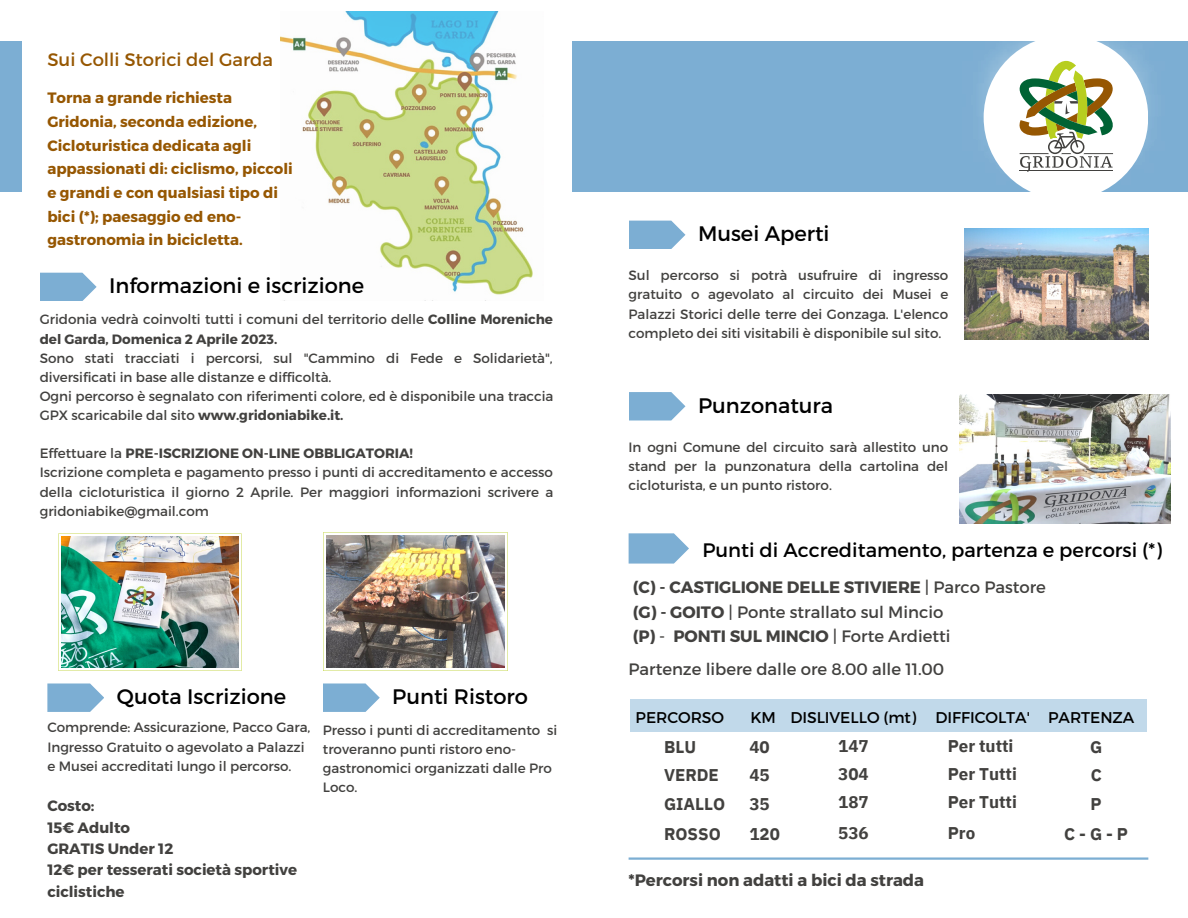
<style>
.page{position:relative;width:1188px;height:918px;background:#fff}
.page>*{position:absolute;margin:0;border:0;box-sizing:border-box;transform-origin:0 0}
.t1{font:21px "Montserrat";color:#000}
.t2{font:19.5px "Montserrat";color:#000}
.t3{font:18px "Montserrat";color:#965702}
.t4{font:700 16.95px/28.2px "IBM Plex Sans";color:#42413f;text-align:justify}
.t5{font:700 16.5px/24.8px "Montserrat";color:#42413f}
.t6{font:16.5px "Montserrat";color:#42413f}
.t7{font:15.6px "Montserrat";color:#000}
.t8{font:700 15px/23.7px "Montserrat";color:#965702}
.t9{font:700 15px/21.3px "Montserrat";color:#42413f}
.t10{font:13.5px/19.2px "Montserrat";color:#42413f}
.s1{font-weight:700}
.s2{font-weight:400}
</style>
<div class="page">
<img style="left:965px;top:228px;width:183px;height:112px">
<div style="left:0;top:41px;width:1188px;height:151px;background:#7caed3"></div>
<img style="left:981px;top:41px;width:168px;height:151px">
<div style="left:984px;top:35px;width:164px;height:165px;background:#fff;border-radius:50%"></div>
<svg style="left:1007px;top:50px;width:116px;height:122px"></svg>
<div style="left:22px;top:35px;width:550px;height:168px;background:#fff"></div>
<svg style="left:629px;top:221px;width:56px;height:28px"></svg>
<svg style="left:629px;top:533px;width:60px;height:31px"></svg>
<img style="left:280px;top:12px;width:253px;height:289px">
<svg style="left:40px;top:273px;width:57px;height:28px"></svg>
<svg style="left:58px;top:533px;width:184px;height:138px"></svg>
<img style="left:61px;top:537px;width:178px;height:131px">
<svg style="left:323px;top:532px;width:185px;height:139px"></svg>
<img style="left:326px;top:535px;width:179px;height:133px">
<svg style="left:47px;top:683px;width:57px;height:29px"></svg>
<svg style="left:323px;top:683px;width:57px;height:29px"></svg>
<svg style="left:629px;top:392px;width:56px;height:29px"></svg>
<img style="left:960px;top:394px;width:210px;height:129px">
<div style="left:631px;top:699px;width:516px;height:33px;background:#c1d9ea"></div>
<hr style="left:629px;top:857px;width:519px;height:3px;background:#7caed3">
<h3 class="t3" style="left:47px;top:48px;width:227px">Sui Colli Storici del Garda</h3>
<p class="t8" style="left:47px;top:86px;width:247px">Torna a grande richiesta<br>Gridonia, seconda edizione,<br>Cicloturistica dedicata agli appassionati di: ciclismo, piccoli e grandi e con qualsiasi tipo di bici (*); paesaggio ed eno&shy;gastronomia in bicicletta.</p>
<h1 class="t1" style="left:109px;top:272px;width:256px">Informazioni e iscrizione</h1>
<p class="t10" style="left:40px;top:309px;width:515px">Gridonia vedrà coinvolti tutti i comuni del territorio delle <span class="s1">Colline Moreniche del Garda, Domenica 2 Aprile 2023.</span></p>
<p class="t10" style="left:40px;top:348px;width:515px">Sono stati tracciati i percorsi, sul "Cammino di Fede e Solidarietà", diversificati in base alle distanze e difficoltà.<br>Ogni percorso è segnalato con riferimenti colore, ed è disponibile una traccia GPX scaricabile dal sito <span class="s1">www.gridoniabike.it.</span></p>
<p class="t10" style="left:40px;top:443px;width:515px">Effettuare la <span class="s1">PRE-ISCRIZIONE ON-LINE OBBLIGATORIA!<br></span>Iscrizione completa e pagamento presso i punti di accreditamento e accesso della cicloturistica il giorno 2 Aprile. Per maggiori informazioni scrivere a gridoniabike@gmail.com</p>
<h1 class="t1" style="left:117px;top:683px;width:171px">Quota Iscrizione</h1>
<h1 class="t1" style="left:392px;top:683px;width:137px">Punti Ristoro</h1>
<p class="t10" style="left:47px;top:717px;width:265px">Comprende: Assicurazione, Pacco Gara,<br>Ingresso Gratuito o agevolato a Palazzi e Musei accreditati lungo il percorso.</p>
<p class="t9" style="left:47px;top:794px;width:251px">Costo:<br>15€ Adulto<br>GRATIS Under 12<br>12€ per tesserati società sportive ciclistiche</p>
<p class="t10" style="left:323px;top:720px;width:236px">Presso i punti di accreditamento si troveranno punti ristoro eno&shy;gastronomici organizzati dalle Pro<br>Loco.</p>
<h1 class="t1" style="left:698px;top:220px;width:133px">Musei Aperti</h1>
<p class="t10" style="left:629px;top:265px;width:321px;text-align:justify">Sul percorso si potrà usufruire di ingresso gratuito o agevolato al circuito dei Musei e Palazzi Storici delle terre dei Gonzaga. L'elenco completo dei siti visitabili è disponibile sul sito.</p>
<h1 class="t1" style="left:698px;top:392px;width:137px">Punzonatura</h1>
<p class="t10" style="left:629px;top:437px;width:321px;text-align:justify">In ogni Comune del circuito sarà allestito uno stand per la punzonatura della cartolina del cicloturista, e un punto ristoro.</p>
<h2 class="t2" style="left:702px;top:537px;width:461px">Punti di Accreditamento, partenza e percorsi (*)</h2>
<p class="t5" style="left:633px;top:574px;width:415px">(C) - CASTIGLIONE DELLE STIVIERE <span class="s2">| Parco Pastore </span>(G) - GOITO <span class="s2">| Ponte strallato sul Mincio<br></span>(P) <span class="s2">-</span> PONTI SUL MINCIO <span class="s2">| Forte Ardietti</span></p>
<p class="t6" style="left:629px;top:658px;width:317px">Partenze libere dalle ore 8.00 alle 11.00</p>
<p class="t7" style="left:636px;top:708px;width:90px">PERCORSO</p>
<p class="t7" style="left:750px;top:708px;width:281px">KM DISLIVELLO (mt) DIFFICOLTA'</p>
<p class="t4" style="left:838px;top:732px;width:32px">147<br>304<br>187</p>
<p class="t4" style="left:838px;top:818px;width:32px">536</p>
<p class="t5" style="left:629px;top:867px;width:297px">*Percorsi non adatti a bici da strada</p>
<p class="t4" style="left:948px;top:732px;width:71px;text-align:left">Per tutti<br>Per Tutti<br>Per Tutti</p>
<p class="t4" style="left:948px;top:818px;width:29px">Pro</p>
<p class="t4" style="left:749px;top:733px;width:22px">40<br>45<br>35</p>
<p class="t4" style="left:749px;top:819px;width:32px">120</p>
<p class="t4" style="left:664px;top:733px;width:63px;text-align:left">BLU<br>VERDE<br>GIALLO</p>
<p class="t4" style="left:664px;top:819px;width:58px">ROSSO</p>
<p class="t7" style="left:1048px;top:708px;width:88px">PARTENZA</p>
<p class="t4" style="left:1090px;top:733px;width:14px">G C P</p>
<p class="t4" style="left:1064px;top:819px;width:65px">C-G-P</p>
</div>
